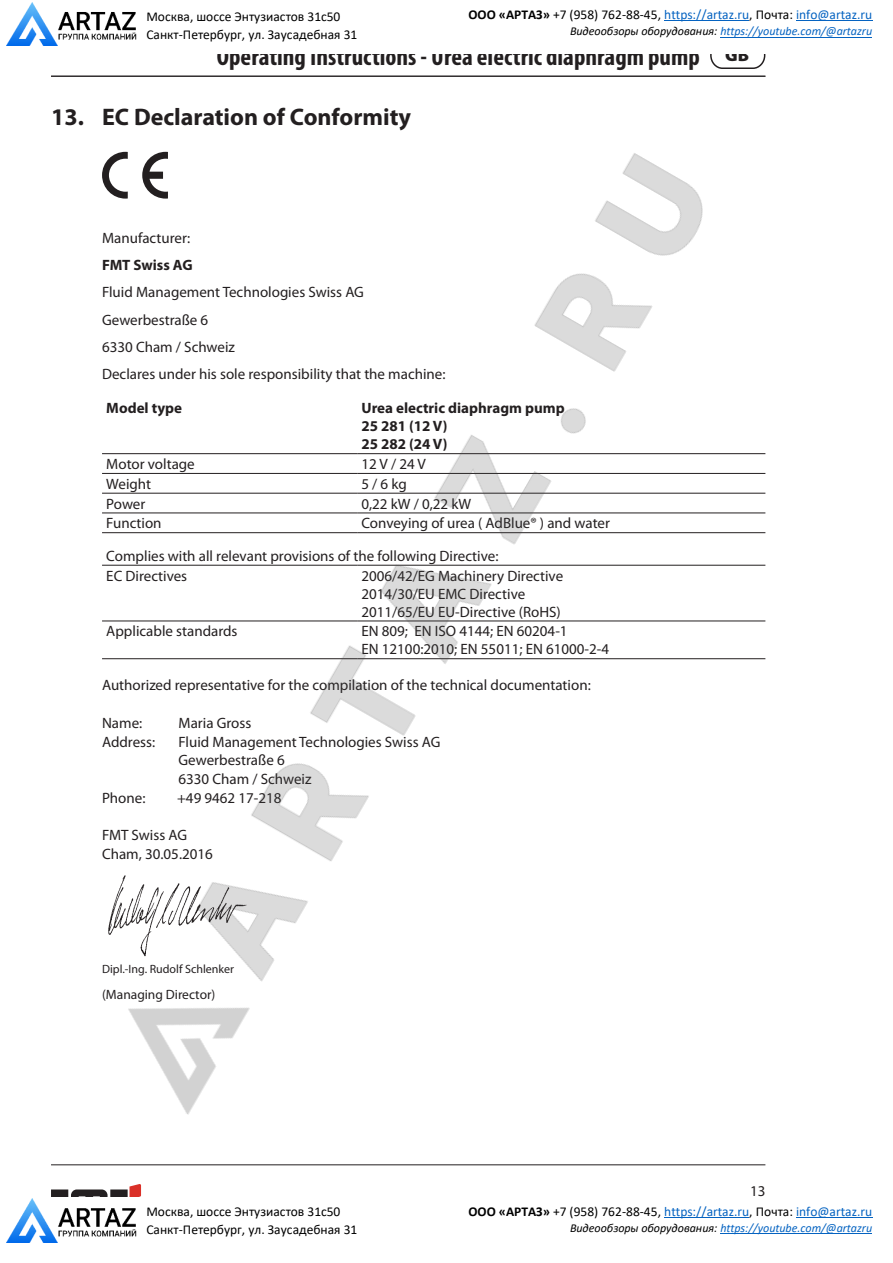
<style>
.page{position:relative;width:893px;height:1263px;background:#fff}
.page>*{position:absolute;margin:0;border:0;box-sizing:border-box;transform-origin:0 0}
.t1{font:700 condensed 25.5px "Myriad Pro";color:#231f20}
.t2{font:700 24px "Myriad Pro";color:#231f20}
.t3{font:15px/27.3px "Myriad Pro";color:#231f20}
.t4{font:700 15px/18px "Myriad Pro";color:#231f20}
.t5{font:13.5px "Calibri";color:#0563c1}
.t6{font:13.5px/17.7px "Calibri";color:#000}
.t7{font:13.5px "Myriad Pro";color:#231f20}
.t8{font:italic 12px "Calibri";letter-spacing:-.005em;color:#0563c1}
.t9{font:12px "Myriad Pro";color:#231f20}
.s1{font-weight:700;color:#000}
.s2{color:#000}
.s3{font-weight:900;font-stretch:normal;font-size:18px}
</style>
<div class="page">
<hr style="left:51px;top:1164px;width:714px;height:1px;background:#231f20">
<hr style="left:51px;top:76px;width:714px;height:1px;background:#231f20">
<div style="left:710px;top:41px;width:55px;height:28px;border:2px solid #231f20;border-radius:12px"></div>
<svg style="left:51px;top:1184px;width:91px;height:13px"></svg>
<hr style="left:357px;top:532px;width:408px;height:1px;background:#231f20">
<hr style="left:357px;top:565px;width:408px;height:1px;background:#231f20">
<hr style="left:357px;top:621px;width:408px;height:1px;background:#231f20">
<hr style="left:357px;top:658px;width:408px;height:1px;background:#231f20">
<hr style="left:357px;top:453px;width:408px;height:1px;background:#231f20">
<hr style="left:357px;top:473px;width:408px;height:1px;background:#231f20">
<hr style="left:357px;top:493px;width:408px;height:1px;background:#231f20">
<hr style="left:357px;top:513px;width:408px;height:1px;background:#231f20">
<hr style="left:664px;top:1217px;width:85px;height:1px;background:#0563c1">
<hr style="left:796px;top:1217px;width:76px;height:1px;background:#0563c1">
<hr style="left:720px;top:1233px;width:152px;height:1px;background:#0563c1">
<img style="left:6px;top:1199px;width:130px;height:43px">
<img style="left:102px;top:151px;width:642px;height:964px">
<div style="left:384px;top:0;width:509px;height:53px;background:#fff"></div>
<hr style="left:664px;top:20px;width:85px;height:1px;background:#0563c1">
<hr style="left:796px;top:20px;width:76px;height:1px;background:#0563c1">
<hr style="left:720px;top:37px;width:152px;height:1px;background:#0563c1">
<img style="left:6px;top:2px;width:130px;height:44px">
<p class="t6" style="left:146px;top:9px;width:213px">Москва, шоссе Энтузиастов 31с50<br>Санкт-Петербург, ул. Заусадебная 31</p>
<p class="t5" style="left:468px;top:9px;width:405px"><span class="s1">ООО «АРТАЗ»</span> <span class="s2">+7 (958) 762-88-45,</span> https://artaz.ru<span class="s2">, Почта:</span> info@artaz.ru</p>
<p class="t8" style="left:570px;top:26px;width:304px"><span class="s2">Видеообзоры оборудования:</span> https://youtube.com/@artazru</p>
<h1 class="t1" style="left:217px;top:41px;width:534px">Operating Instructions - Urea electric diaphragm pump <span class="s3">GB</span></h1>
<h2 class="t2" style="left:51px;top:101px;width:362px">13. EC Declaration of Conformity</h2>
<p class="t3" style="left:102px;top:224px;width:90px">Manufacturer:</p>
<p class="t4" style="left:102px;top:256px;width:92px">FMT Swiss AG</p>
<p class="t3" style="left:102px;top:278px;width:345px">Fluid Management Technologies Swiss AG Gewerbestraße 6<br>6330 Cham / Schweiz<br>Declares under his sole responsibility that the machine:</p>
<p class="t4" style="left:106px;top:399px;width:77px">Model type</p>
<p class="t4" style="left:361px;top:399px;width:205px">Urea electric diaphragm pump<br>25 281 (12 V)<br>25 282 (24 V)</p>
<p class="t3" style="left:106px;top:450px;width:90px">Motor voltage</p>
<p class="t3" style="left:361px;top:450px;width:66px">12 V / 24 V</p>
<p class="t3" style="left:106px;top:470px;width:46px">Weight</p>
<p class="t3" style="left:361px;top:470px;width:47px">5 / 6 kg</p>
<p class="t3" style="left:106px;top:490px;width:41px">Power</p>
<p class="t3" style="left:361px;top:490px;width:111px">0,22 kW / 0,22 kW</p>
<p class="t3" style="left:106px;top:509px;width:57px">Function</p>
<p class="t3" style="left:106px;top:507px;width:505px;line-height:32.5px;text-indent:255px">Conveying of urea ( AdBlue® ) and water<br>Complies with all relevant provisions of the following Directive:</p>
<p class="t3" style="left:106px;top:562px;width:82px">EC Directives</p>
<p class="t3" style="left:361px;top:566px;width:203px;line-height:18px">2006/42/EG Machinery Directive<br>2014/30/EU EMC Directive<br>2011/65/EU EU-Directive (RoHS)</p>
<p class="t3" style="left:106px;top:617px;width:133px">Applicable standards</p>
<p class="t3" style="left:361px;top:622px;width:249px;line-height:18px">EN 809; EN ISO 4144; EN 60204-1<br>EN 12100:2010; EN 55011; EN 61000-2-4</p>
<p class="t3" style="left:102px;top:671px;width:490px">Authorized representative for the compilation of the technical documentation:</p>
<p class="t3" style="left:102px;top:709px;width:42px">Name:</p>
<p class="t3" style="left:179px;top:709px;width:74px">Maria Gross</p>
<p class="t3" style="left:102px;top:728px;width:55px">Address:</p>
<p class="t3" style="left:179px;top:732px;width:263px;line-height:18.8px">Fluid Management Technologies Swiss AG<br>Gewerbestraße 6<br>6330 Cham / Schweiz</p>
<p class="t3" style="left:102px;top:784px;width:45px">Phone:</p>
<p class="t3" style="left:177px;top:784px;width:106px">+49 9462 17-218</p>
<p class="t3" style="left:102px;top:826px;width:112px;line-height:18.8px">FMT Swiss AG<br>Cham, 30.05.2016</p>
<p class="t9" style="left:102px;top:961px;width:134px">Dipl.-Ing. Rudolf Schlenker</p>
<p class="t7" style="left:102px;top:986px;width:115px">(Managing Director)</p>
<p class="t3" style="left:750px;top:1176px;width:17px">13</p>
<p class="t6" style="left:146px;top:1204px;width:213px">Москва, шоссе Энтузиастов 31с50<br>Санкт-Петербург, ул. Заусадебная 31</p>
<p class="t5" style="left:468px;top:1206px;width:405px"><span class="s1">ООО «АРТАЗ»</span> <span class="s2">+7 (958) 762-88-45,</span> https://artaz.ru<span class="s2">, Почта:</span> info@artaz.ru</p>
<p class="t8" style="left:570px;top:1223px;width:304px"><span class="s2">Видеообзоры оборудования:</span> https://youtube.com/@artazru</p>
</div>
